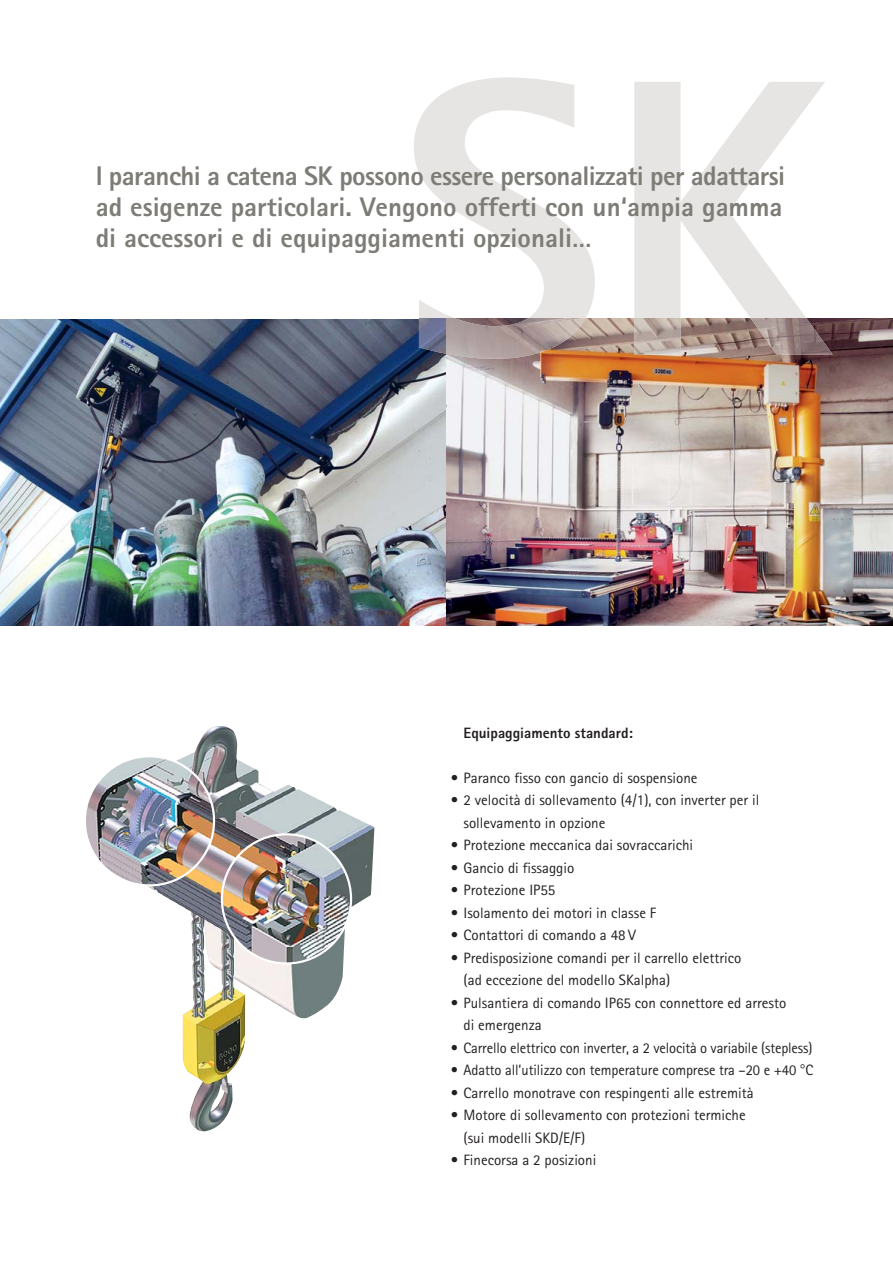
<style>
.page{position:relative;width:893px;height:1263px;background:#fff}
.page>*{position:absolute;margin:0;border:0;box-sizing:border-box;transform-origin:0 0}
.t1{font:800 27px/30.8px "Rotis Sans Serif";color:#7d7c76;text-align:justify}
.t2{font:15px/22.5px "Rotis Sans Serif";color:#231f20}
.t3{font:800 15px "Rotis Sans Serif";color:#231f20}
</style>
<div class="page">
<img style="left:0;top:319px;width:893px;height:306px">
<svg style="left:81px;top:708px;width:326px;height:440px"></svg>
<img style="left:85px;top:756px;width:129px;height:129px;border-radius:50%">
<img style="left:222px;top:834px;width:129px;height:129px;border-radius:50%">
<svg style="left:414px;top:77px;width:419px;height:282px"></svg>
<img style="left:418px;top:319px;width:28px;height:36px">
<img style="left:446px;top:319px;width:387px;height:40px">
<h1 class="t1" style="left:96px;top:164px;width:691px">I paranchi a catena SK possono essere personalizzati per adattarsi ad esigenze particolari. Vengono offerti con un‘ampia gamma di accessori e di equipaggiamenti opzionali…</h1>
<p class="t3" style="left:463px;top:728px;width:171px">Equipaggiamento standard:</p>
<p class="t2" style="left:451px;top:768px;width:248px">• Paranco fisso con gancio di sospensione</p>
<p class="t2" style="left:463px;top:791px;width:297px;text-indent:-13px">• 2 velocità di sollevamento (4/1), con inverter per il sollevamento in opzione</p>
<p class="t2" style="left:451px;top:836px;width:244px">• Protezione meccanica dai sovraccarichi</p>
<p class="t2" style="left:451px;top:858px;width:125px">• Gancio di fissaggio</p>
<p class="t2" style="left:451px;top:881px;width:106px">• Protezione IP55</p>
<p class="t2" style="left:451px;top:903px;width:207px">• Isolamento dei motori in classe F</p>
<p class="t2" style="left:451px;top:926px;width:186px">• Contattori di comando a 48 V</p>
<p class="t2" style="left:463px;top:948px;width:279px;text-indent:-13px">• Predisposizione comandi per il carrello elettrico (ad eccezione del modello SKalpha)</p>
<p class="t2" style="left:463px;top:993px;width:324px;text-indent:-13px">• Pulsantiera di comando IP65 con connettore ed arresto di emergenza</p>
<p class="t2" style="left:451px;top:1038px;width:363px">• Carrello elettrico con inverter, a 2 velocità o variabile (stepless)</p>
<p class="t2" style="left:451px;top:1061px;width:364px">• Adatto all’utilizzo con temperature comprese tra –20 e +40 C</p>
<p class="t2" style="left:451px;top:1083px;width:304px">• Carrello monotrave con respingenti alle estremità</p>
<p class="t2" style="left:463px;top:1106px;width:284px;text-indent:-13px">• Motore di sollevamento con protezioni termiche (sui modelli SKD/E/F)</p>
<p class="t2" style="left:451px;top:1151px;width:147px">• Finecorsa a 2 posizioni</p>
</div>
